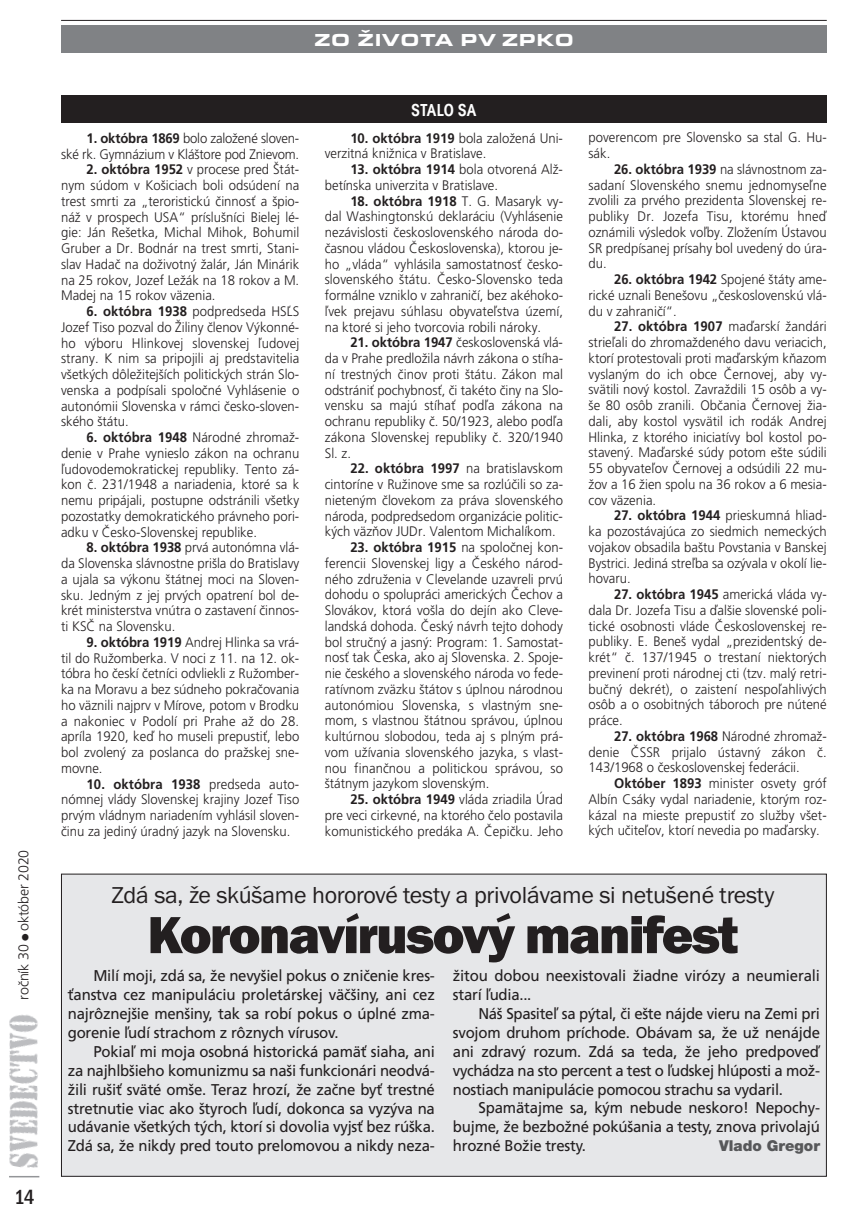
<style>
.page{position:relative;width:841px;height:1212px;background:#fff}
.page>*{position:absolute;margin:0;border:0;box-sizing:border-box;transform-origin:0 0}
.t1{font:54px "Franklin Got Itc TCE Heav";letter-spacing:-.035em;color:#231f20}
.t2{font:24px "Franklin Got Itc TCE";letter-spacing:-.01em;color:#231f20}
.t3{font:500 condensed 21px "Franklin Got Itc TCE";color:#231f20}
.t4{font:18px "Eurostile TCE Blac Exte";letter-spacing:.03em;color:#fff}
.t5{font:600 condensed 18px "Avant Gar Got Itc TCE";letter-spacing:.01em;color:#fff}
.t6{font:15.6px/18.9px "Frutiger CE";letter-spacing:-.015em;color:#231f20;text-align:justify;scale:.96 1}
.t7{font:900 15px "Helvetica Neue CE";color:#57585a}
.t8{font:300 14.25px "Frutiger CE";letter-spacing:-.01em;color:#231f20}
.t9{font:300 13.8px/15.8px "Frutiger CE";color:#231f20;text-align:justify;scale:.95 1}
.s1{font-weight:700}
</style>
<div class="page">
<div style="left:61px;top:25px;width:765px;height:28px;background:#808285"></div>
<hr style="left:61px;top:20px;width:765px;height:1px;background:#231f20">
<img style="left:9px;top:1015px;width:29px;height:153px">
<hr style="left:9px;top:1176px;width:30px;height:1px;background:#939598">
<div style="left:61px;top:95px;width:765px;height:28px;background:#231f20"></div>
<div style="left:61px;top:874px;width:765px;height:302px;background:#e6e7e9"></div>
<p class="t8" style="left:18px;top:1000px;width:152px;rotate:-90deg">roãník 30 ● október 2020</p>
<h3 class="t3" style="left:14px;top:1190px;width:22px">14</h3>
<h3 class="t4" style="left:314px;top:33px;width:261px">ZO ŽIVOTA PV ZPKO</h3>
<p class="t9" style="left:61px;top:131px;width:252px;text-align:right"><span class="s1">1. októbra 1869</span> bolo zaloÏené sloven-<br>ské rk. Gymnázium v Klá‰tore pod Znievom.</p>
<p class="t9" style="left:61px;top:163px;width:252px;text-indent:26px"><span class="s1">2. októbra 1952</span> v procese pred ·tát&shy;nym súdom v Ko‰iciach boli odsúdení na trest smrti za „teroristickú ãinnosÈ a ‰pio&shy;náÏ v prospech USA“ príslu‰níci Bielej lé&shy;gie: Ján Re‰etka, Michal Mihok, Bohumil Gruber a Dr. Bodnár na trest smrti, Stani&shy;slav Hadaã na doÏivotn˘ Ïalár, Ján Minárik na 25 rokov, Jozef LeÏák na 18 rokov a M.<br>Madej na 15 rokov väzenia.</p>
<p class="t9" style="left:61px;top:304px;width:252px;text-indent:26px"><span class="s1">6. októbra 1938</span> podpredseda HSªS Jozef Tiso pozval do Îiliny ãlenov V˘konné&shy;ho v˘boru Hlinkovej slovenskej ºudovej strany. K nim sa pripojili aj predstavitelia v‰etk˘ch dôleÏitej‰ích politick˘ch strán Slo&shy;venska a podpísali spoloãné Vyhlásenie o autonómii Slovenska v rámci ãesko-sloven&shy;ského ‰tátu.</p>
<p class="t9" style="left:61px;top:430px;width:252px;text-indent:26px"><span class="s1">6. októbra 1948</span> Národné zhromaÏ&shy;denie v Prahe vynieslo zákon na ochranu ºudovodemokratickej republiky. Tento zá&shy;kon ã. 231/1948 a nariadenia, ktoré sa k nemu pripájali, postupne odstránili v‰etky pozostatky demokratického právneho pori&shy;adku v âesko-Slovenskej republike.</p>
<p class="t9" style="left:61px;top:541px;width:252px;text-indent:26px"><span class="s1">8. októbra 1938</span> prvá autonómna vlá&shy;da Slovenska slávnostne pri‰la do Bratislavy a ujala sa v˘konu ‰tátnej moci na Sloven&shy;sku. Jedn˘m z jej prv˘ch opatrení bol de&shy;krét ministerstva vnútra o zastavení ãinnos&shy;ti KSâ na Slovensku.</p>
<p class="t9" style="left:61px;top:635px;width:252px;text-indent:26px"><span class="s1">9. októbra 1919</span> Andrej Hlinka sa vrá&shy;til do RuÏomberka. V noci z 11. na 12. ok&shy;tóbra ho ãeskí ãetníci odvliekli z RuÏomber&shy;ka na Moravu a bez súdneho pokraãovania ho väznili najprv v Mírove, potom v Brodku a nakoniec v Podolí pri Prahe aÏ do 28. apríla 1920, keì ho museli prepustiÈ, lebo bol zvolen˘ za poslanca do praÏskej sne&shy;movne.</p>
<p class="t9" style="left:61px;top:777px;width:252px;text-indent:26px"><span class="s1">10. októbra 1938</span> predseda auto&shy;nómnej vlády Slovenskej krajiny Jozef Tiso prv˘m vládnym nariadením vyhlásil sloven&shy;ãinu za jedin˘ úradn˘ jazyk na Slovensku.</p>
<h3 class="t5" style="left:411px;top:104px;width:66px">STALO SA</h3>
<p class="t9" style="left:325px;top:131px;width:252px;text-indent:26px"><span class="s1">10. októbra 1919</span> bola zaloÏená Uni&shy;verzitná kniÏnica v Bratislave.</p>
<p class="t9" style="left:325px;top:163px;width:252px;text-indent:26px"><span class="s1">13. októbra 1914</span> bola otvorená AlÏ&shy;betínska univerzita v Bratislave.</p>
<p class="t9" style="left:325px;top:194px;width:252px;text-indent:26px"><span class="s1">18. októbra 1918</span> T. G. Masaryk vy&shy;dal Washingtonskú deklaráciu (Vyhlásenie nezávislosti ãeskoslovenského národa do&shy;ãasnou vládou âeskoslovenska), ktorou je&shy;ho „vláda“ vyhlásila samostatnosÈ ãesko&shy;slovenského ‰tátu. âesko-Slovensko teda formálne vzniklo v zahraniãí, bez akéhoko&shy;ºvek prejavu súhlasu obyvateºstva území, na ktoré si jeho tvorcovia robili nároky.</p>
<p class="t9" style="left:325px;top:336px;width:252px;text-indent:26px"><span class="s1">21. októbra 1947</span> ãeskoslovenská vlá&shy;da v Prahe predloÏila návrh zákona o stíha&shy;ní trestn˘ch ãinov proti ‰tátu. Zákon mal odstrániÈ pochybnosÈ, ãi takéto ãiny na Slo&shy;vensku sa majú stíhaÈ podºa zákona na ochranu republiky ã. 50/1923, alebo podºa zákona Slovenskej republiky ã. 320/1940<br>Sl. z.</p>
<p class="t9" style="left:325px;top:462px;width:252px;text-indent:26px"><span class="s1">22. októbra 1997</span> na bratislavskom cintoríne v RuÏinove sme sa rozlúãili so za&shy;nieten˘m ãlovekom za práva slovenského národa, podpredsedom organizácie politic&shy;k˘ch väzÀov JUDr. Valentom Michalíkom.</p>
<p class="t9" style="left:325px;top:540px;width:252px;text-indent:26px"><span class="s1">23. októbra 1915</span> na spoloãnej kon&shy;ferencii Slovenskej ligy a âeského národ&shy;ného zdruÏenia v Clevelande uzavreli prvú dohodu o spolupráci americk˘ch âechov a Slovákov, ktorá vo‰la do dejín ako Cleve&shy;landská dohoda. âesk˘ návrh tejto dohody bol struãn˘ a jasn˘: Program: 1. Samostat&shy;nosÈ tak âeska, ako aj Slovenska. 2. Spoje&shy;nie ãeského a slovenského národa vo fede&shy;ratívnom zväzku ‰tátov s úplnou národnou autonómiou Slovenska, s vlastn˘m sne&shy;mom, s vlastnou ‰tátnou správou, úplnou kultúrnou slobodou, teda aj s pln˘m prá&shy;vom uÏívania slovenského jazyka, s vlast&shy;nou finanãnou a politickou správou, so ‰tátnym jazykom slovensk˘m.</p>
<p class="t9" style="left:325px;top:792px;width:252px;text-indent:26px"><span class="s1">25. októbra 1949</span> vláda zriadila Úrad pre veci cirkevné, na ktorého ãelo postavila komunistického predáka A. âepiãku. Jeho</p>
<p class="t9" style="left:588px;top:131px;width:252px">poverencom pre Slovensko sa stal G. Hu&shy;sák.</p>
<p class="t9" style="left:588px;top:162px;width:252px;text-indent:26px"><span class="s1">26. októbra 1939</span> na slávnostnom za&shy;sadaní Slovenského snemu jednomyseºne zvolili za prvého prezidenta Slovenskej re&shy;publiky Dr. Jozefa Tisu, ktorému hneì oznámili v˘sledok voºby. ZloÏením Ústavou SR predpísanej prísahy bol uveden˘ do úra&shy;du.</p>
<p class="t9" style="left:588px;top:273px;width:252px;text-indent:26px"><span class="s1">26. októbra 1942</span> Spojené ‰táty ame&shy;rické uznali Bene‰ovu „ãeskoslovenskú vlá&shy;du v zahraniãí“.</p>
<p class="t9" style="left:588px;top:320px;width:252px;text-indent:26px"><span class="s1">27. októbra 1907</span> maìarskí Ïandári strieºali do zhromaÏdeného davu veriacich, ktorí protestovali proti maìarsk˘m kÀazom vyslan˘m do ich obce âernovej, aby vy&shy;svätili nov˘ kostol. ZavraÏdili 15 osôb a vy-‰e 80 osôb zranili. Obãania âernovej Ïia&shy;dali, aby kostol vysvätil ich rodák Andrej Hlinka, z ktorého iniciatívy bol kostol po&shy;staven˘. Maìarské súdy potom e‰te súdili 55 obyvateºov âernovej a odsúdili 22 mu-Ïov a 16 Ïien spolu na 36 rokov a 6 mesia&shy;cov väzenia.</p>
<p class="t9" style="left:588px;top:509px;width:252px;text-indent:26px"><span class="s1">27. októbra 1944</span> prieskumná hliad&shy;ka pozostávajúca zo siedmich nemeck˘ch vojakov obsadila ba‰tu Povstania v Banskej Bystrici. Jediná streºba sa oz˘vala v okolí lie&shy;hovaru.</p>
<p class="t9" style="left:588px;top:587px;width:252px;text-indent:26px"><span class="s1">27. októbra 1945</span> americká vláda vy&shy;dala Dr. Jozefa Tisu a ìal‰ie slovenské poli&shy;tické osobnosti vláde âeskoslovenskej re&shy;publiky. E. Bene‰ vydal „prezidentsk˘ de&shy;krét“ ã. 137/1945 o trestaní niektor˘ch previnení proti národnej cti (tzv. mal˘ retri&shy;buãn˘ dekrét), o zaistení nespoºahliv˘ch osôb a o osobitn˘ch táboroch pre nútené práce.</p>
<p class="t9" style="left:588px;top:729px;width:252px;text-indent:26px"><span class="s1">27. októbra 1968</span> Národné zhromaÏ&shy;denie âSSR prijalo ústavn˘ zákon ã.<br>143/1968 o ãeskoslovenskej federácii.</p>
<p class="t9" style="left:588px;top:776px;width:252px;text-indent:26px"><span class="s1">Október 1893</span> minister osvety gróf Albín Csáky vydal nariadenie, ktor˘m roz&shy;kázal na mieste prepustiÈ zo sluÏby v‰et&shy;k˘ch uãiteºov, ktorí nevedia po maìarsky.</p>
<h2 class="t2" style="left:111px;top:886px;width:664px">Zdá sa, že skúšame hororové testy a privolávame si netušené tresty</h2>
<h1 class="t1" style="left:147px;top:916px;width:592px">Koronavírusový manifest</h1>
<p class="t6" style="left:68px;top:968px;width:384px;text-indent:26px">Milí moji, zdá sa, Ïe nevy‰iel pokus o zniãenie kres-Èanstva cez manipuláciu proletárskej väã‰iny, ani cez najrôznej‰ie men‰iny, tak sa robí pokus o úplné zma&shy;gorenie ºudí strachom z rôznych vírusov.</p>
<p class="t6" style="left:68px;top:1043px;width:384px;text-indent:26px">Pokiaº mi moja osobná historická pamäÈ siaha, ani za najhlb‰ieho komunizmu sa na‰i funkcionári neodvá-Ïili ru‰iÈ sväté om‰e. Teraz hrozí, Ïe zaãne byÈ trestné stretnutie viac ako ‰tyroch ºudí, dokonca sa vyz˘va na udávanie v‰etk˘ch t˘ch, ktorí si dovolia vyjsÈ bez rú‰ka.<br>Zdá sa, Ïe nikdy pred touto prelomovou a nikdy neza-</p>
<p class="t6" style="left:453px;top:968px;width:384px">Ïitou dobou neexistovali Ïiadne virózy a neumierali starí ºudia...</p>
<p class="t6" style="left:453px;top:1005px;width:384px;text-indent:26px">Ná‰ Spasiteº sa p˘tal, ãi e‰te nájde vieru na Zemi pri svojom druhom príchode. Obávam sa, Ïe uÏ nenájde ani zdrav˘ rozum. Zdá sa teda, Ïe jeho predpoveì vychádza na sto percent a test o ºudskej hlúposti a moÏ&shy;nostiach manipulácie pomocou strachu sa vydaril.</p>
<p class="t6" style="left:453px;top:1100px;width:384px;text-indent:26px">Spamätajme sa, k˘m nebude neskoro! Nepochy&shy;bujme, Ïe bezboÏné pokú‰ania a testy, znova privolajú hrozné BoÏie tresty.</p>
<p class="t7" style="left:719px;top:1141px;width:102px">Vlado Gregor</p>
</div>
